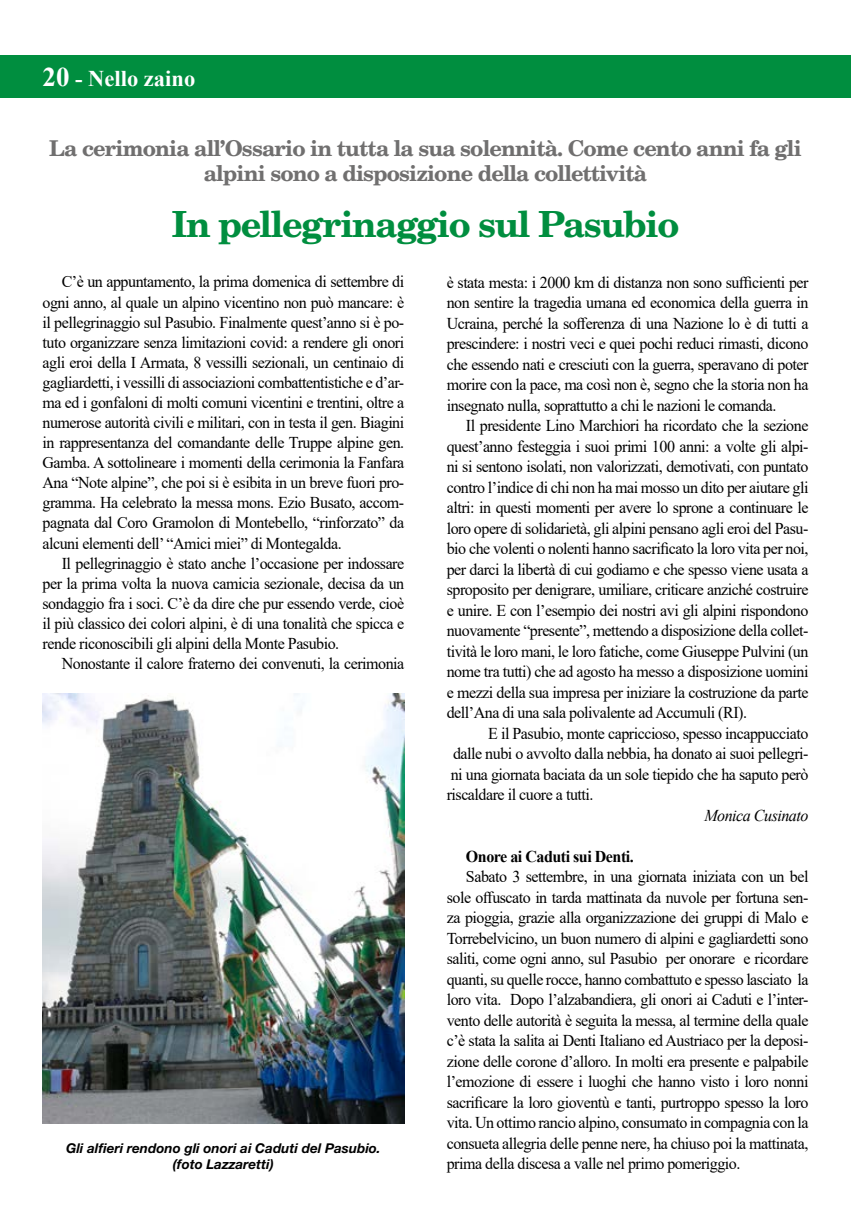
<style>
.page{position:relative;width:851px;height:1212px;background:#fff}
.page>*{position:absolute;margin:0;border:0;box-sizing:border-box;transform-origin:0 0}
.t1{font:700 36px "C059";letter-spacing:-.04em;color:#008e3f}
.t2{font:700 22.5px "Times New Roman";color:#fff}
.t3{font:700 21.75px/24.8px "C059";letter-spacing:-.04em;color:#706f6f;text-align:center}
.t4{font:16.5px/20.5px "Times New Roman";letter-spacing:-.03em;color:#000;text-align:justify}
.t5{font:700 16.5px "Times New Roman";letter-spacing:-.03em;color:#000}
.t6{font:italic 16.5px "Times New Roman";letter-spacing:-.03em;color:#000}
.t7{font:italic 700 13.5px/16.5px "Helvetica Neue LT Std";color:#000;text-align:center}
.s1{font-size:27px}
</style>
<div class="page">
<div style="left:0;top:55px;width:850px;height:43px;background:#008e3f"></div>
<hr style="left:850px;top:55px;width:1px;height:43px;background:#008e3f">
<img style="left:43px;top:693px;width:361px;height:430px">
<h2 class="t2" style="left:43px;top:62px;width:154px"><span class="s1">20</span> - Nello zaino</h2>
<h3 class="t3" style="left:49px;top:135px;width:753px">La cerimonia all’Ossario in tutta la sua solennità. Come cento anni fa gli alpini sono a disposizione della collettività</h3>
<h1 class="t1" style="left:171px;top:195px;width:509px">In pellegrinaggio sul Pasubio</h1>
<p class="t4" style="left:43px;top:271px;width:363px;line-height:20.1px;text-indent:19px">C’è un appuntamento, la prima domenica di settembre di ogni anno, al quale un alpino vicentino non può mancare: è il pellegrinaggio sul Pasubio. Finalmente quest’anno si è po&shy;tuto organizzare senza limitazioni covid: a rendere gli onori agli eroi della I Armata, 8 vessilli sezionali, un centinaio di gagliardetti, i vessilli di associazioni combattentistiche e d’ar&shy;ma ed i gonfaloni di molti comuni vicentini e trentini, oltre a numerose autorità civili e militari, con in testa il gen. Biagini in rappresentanza del comandante delle Truppe alpine gen.<br>Gamba. A sottolineare i momenti della cerimonia la Fanfara Ana “Note alpine”, che poi si è esibita in un breve fuori pro&shy;gramma. Ha celebrato la messa mons. Ezio Busato, accom&shy;pagnata dal Coro Gramolon di Montebello, “rinforzato” da alcuni elementi dell’ “Amici miei” di Montegalda.</p>
<p class="t4" style="left:43px;top:552px;width:363px;line-height:20.1px;text-indent:19px">Il pellegrinaggio è stato anche l’occasione per indossare per la prima volta la nuova camicia sezionale, decisa da un sondaggio fra i soci. C’è da dire che pur essendo verde, cioè il più classico dei colori alpini, è di una tonalità che spicca e rende riconoscibili gli alpini della Monte Pasubio.</p>
<p class="t4" style="left:62px;top:653px;width:344px">Nonostante il calore fraterno dei convenuti, la cerimonia</p>
<p class="t7" style="left:66px;top:1139px;width:316px">Gli alfieri rendono gli onori ai Caduti del Pasubio. (foto Lazzaretti)</p>
<p class="t4" style="left:446px;top:271px;width:363px">è stata mesta: i 2000 km di distanza non sono sufficienti per non sentire la tragedia umana ed economica della guerra in Ucraina, perché la sofferenza di una Nazione lo è di tutti a prescindere: i nostri veci e quei pochi reduci rimasti, dicono che essendo nati e cresciuti con la guerra, speravano di poter morire con la pace, ma così non è, segno che la storia non ha insegnato nulla, soprattutto a chi le nazioni le comanda.</p>
<p class="t4" style="left:446px;top:415px;width:363px;text-indent:19px">Il presidente Lino Marchiori ha ricordato che la sezione quest’anno festeggia i suoi primi 100 anni: a volte gli alpi&shy;ni si sentono isolati, non valorizzati, demotivati, con puntato contro l’indice di chi non ha mai mosso un dito per aiutare gli altri: in questi momenti per avere lo sprone a continuare le loro opere di solidarietà, gli alpini pensano agli eroi del Pasu&shy;bio che volenti o nolenti hanno sacrificato la loro vita per noi, per darci la libertà di cui godiamo e che spesso viene usata a sproposito per denigrare, umiliare, criticare anziché costruire e unire. E con l’esempio dei nostri avi gli alpini rispondono nuovamente “presente”, mettendo a disposizione della collet&shy;tività le loro mani, le loro fatiche, come Giuseppe Pulvini (un nome tra tutti) che ad agosto ha messo a disposizione uomini e mezzi della sua impresa per iniziare la costruzione da parte dell’Ana di una sala polivalente ad Accumuli (RI).</p>
<p class="t4" style="left:488px;top:722px;width:321px">E il Pasubio, monte capriccioso, spesso incappucciato</p>
<p class="t4" style="left:453px;top:743px;width:357px">dalle nubi o avvolto dalla nebbia, ha donato ai suoi pellegri-</p>
<p class="t4" style="left:450px;top:763px;width:359px">ni una giornata baciata da un sole tiepido che ha saputo però</p>
<p class="t4" style="left:446px;top:784px;width:148px">riscaldare il cuore a tutti.</p>
<p class="t6" style="left:704px;top:804px;width:105px">Monica Cusinato</p>
<p class="t5" style="left:466px;top:844px;width:169px">Onore ai Caduti sui Denti.</p>
<p class="t4" style="left:446px;top:866px;width:363px;text-indent:19px">Sabato 3 settembre, in una giornata iniziata con un bel sole offuscato in tarda mattinata da nuvole per fortuna sen&shy;za pioggia, grazie alla organizzazione dei gruppi di Malo e Torrebelvicino, un buon numero di alpini e gagliardetti sono saliti, come ogni anno, sul Pasubio per onorare e ricordare quanti, su quelle rocce, hanno combattuto e spesso lasciato la loro vita. Dopo l’alzabandiera, gli onori ai Caduti e l’inter&shy;vento delle autorità è seguita la messa, al termine della quale c’è stata la salita ai Denti Italiano ed Austriaco per la deposi&shy;zione delle corone d’alloro. In molti era presente e palpabile l’emozione di essere i luoghi che hanno visto i loro nonni sacrificare la loro gioventù e tanti, purtroppo spesso la loro vita. Un ottimo rancio alpino, consumato in compagnia con la consueta allegria delle penne nere, ha chiuso poi la mattinata, prima della discesa a valle nel primo pomeriggio.</p>
</div>
